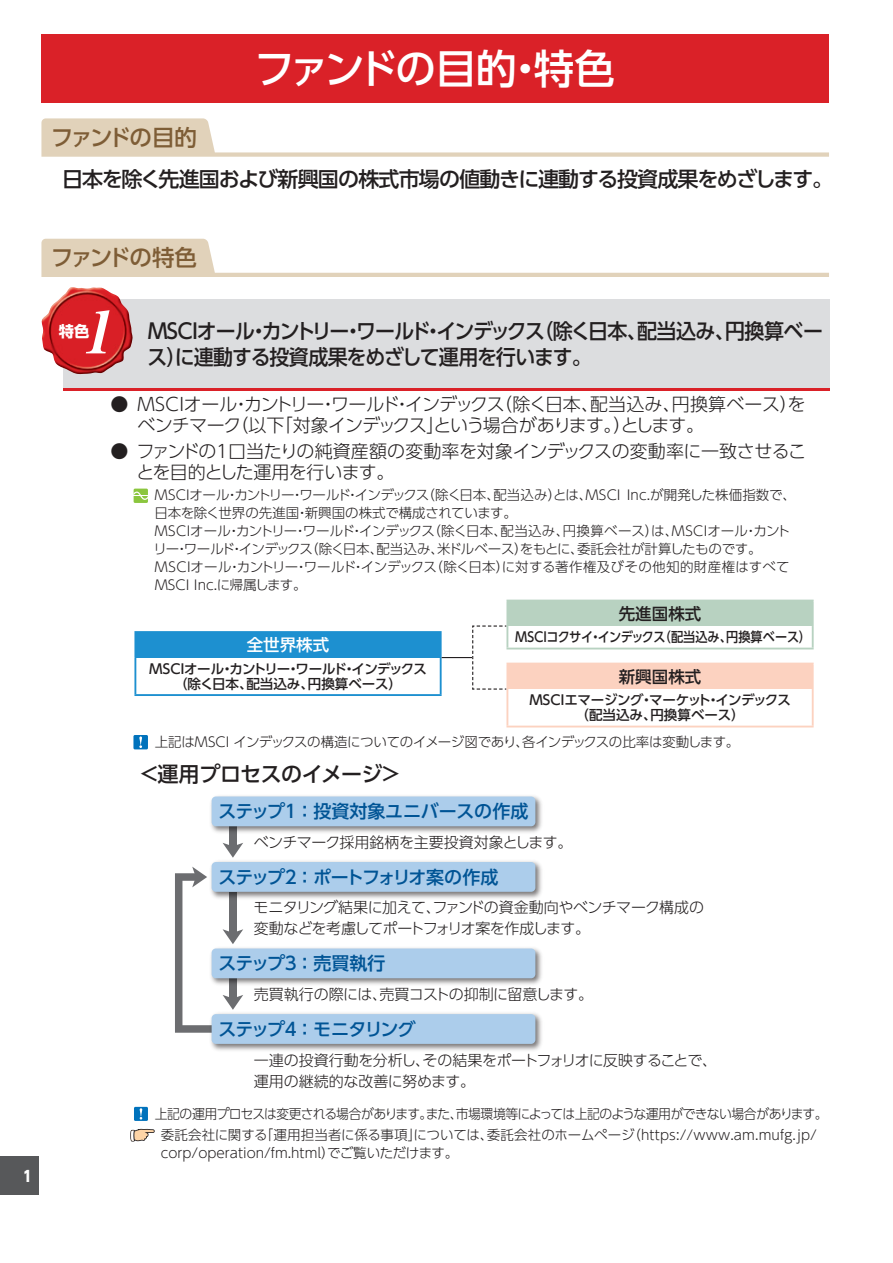
<style>
.page{position:relative;width:893px;height:1263px;background:#fff}
.page>*{position:absolute;margin:0;border:0;box-sizing:border-box;transform-origin:0 0}
.t1{font:italic 58.5px "Midashi Min Pr 5 MA31";color:#fff;scale:1.04 1}
.t2{font:500 40.5px "UD Shin Go Pro";letter-spacing:-.06em;color:#fff}
.t3{font:500 22.5px "UD Shin Go Pro";letter-spacing:-.095em;color:#7e5d36}
.t4{font:500 21px/25.5px "UD Shin Go Pro";letter-spacing:-.05em;color:#231f20;scale:.95 1}
.t5{font:500 21px "UD Shin Go Pro";letter-spacing:-.05em;color:#231f20}
.t6{font:500 21px "UD Shin Go Pro";letter-spacing:-.025em;color:#231f20}
.t7{font:300 18px/21px "UD Shin Go Pro";letter-spacing:-.055em;color:#231f20}
.t8{font:300 18px/21px "UD Shin Go Pro";letter-spacing:-.035em;color:#231f20}
.t9{font:500 18px "UD Shin Go Pro";letter-spacing:-.105em;color:#005495}
.t10{font:500 18px "UD Shin Go Pro";letter-spacing:-.01em;color:#005495}
.t11{font:500 18px "UD Shin Go Pro";letter-spacing:-.045em;color:#005495}
.t12{font:500 16.5px "UD Shin Go Pro";color:#231f20}
.t13{font:500 16.5px "UD Shin Go Pro";color:#fff}
.t14{font:700 15.3px "UD Shin Go Pro";color:#fff}
.t15{font:300 15px/21px "UD Shin Go Pro";letter-spacing:-.03em;color:#231f20}
.t16{font:800 15px "UD Shin Go Pro";color:#fff;scale:.9 1}
.t17{font:300 13.5px/18px "UD Shin Go Pro";letter-spacing:-.03em;color:#231f20}
.t18{font:300 13.5px/21px "UD Shin Go Pro";letter-spacing:-.03em;color:#231f20;text-align:center;scale:.95 1}
.t19{font:500 13.5px/15px "UD Shin Go Pro";letter-spacing:-.045em;color:#231f20;text-align:center}
.t20{font:300 13.5px "UD Shin Go Pro";color:#231f20}
.t21{font:500 13.5px "UD Shin Go Pro";letter-spacing:-.045em;color:#231f20;scale:.9 1}
</style>
<div class="page">
<div style="left:0;top:1157px;width:38px;height:38px;background:#57585a"></div>
<div style="left:41px;top:35px;width:788px;height:68px;background:#da2128"></div>
<svg style="left:41px;top:118px;width:788px;height:39px"></svg>
<svg style="left:41px;top:239px;width:788px;height:38px"></svg>
<div style="left:63px;top:300px;width:766px;height:91px;background:#dcdddf"></div>
<hr style="left:63px;top:388px;width:766px;height:3px;background:#da2128">
<img style="left:41px;top:287px;width:92px;height:87px">
<div style="left:134px;top:489px;width:14px;height:14px;background:#8bc63e"></div>
<svg style="left:134px;top:492px;width:14px;height:8px"></svg>
<div style="left:135px;top:632px;width:306px;height:25px;background:#1d90d0"></div>
<hr style="left:134px;top:631px;width:308px;height:2px;background:#1d90d0">
<hr style="left:134px;top:633px;width:2px;height:24px;background:#1d90d0">
<hr style="left:440px;top:633px;width:2px;height:24px;background:#1d90d0">
<hr style="left:134px;top:657px;width:2px;height:37px;background:#1d90d0">
<hr style="left:440px;top:657px;width:2px;height:37px;background:#1d90d0">
<hr style="left:134px;top:694px;width:308px;height:2px;background:#1d90d0">
<hr style="left:442px;top:657px;width:30px;height:1px;background:#231f20">
<svg style="left:472px;top:625px;width:36px;height:65px"></svg>
<div style="left:507px;top:600px;width:306px;height:26px;background:#b8d2c1"></div>
<div style="left:507px;top:663px;width:306px;height:26px;background:#fcd2c0"></div>
<hr style="left:506px;top:600px;width:308px;height:1px;background:#b8d2c1">
<hr style="left:506px;top:601px;width:2px;height:25px;background:#b8d2c1">
<hr style="left:812px;top:601px;width:2px;height:25px;background:#b8d2c1">
<hr style="left:506px;top:626px;width:2px;height:22px;background:#b8d2c1">
<hr style="left:812px;top:626px;width:2px;height:22px;background:#b8d2c1">
<hr style="left:506px;top:648px;width:308px;height:1px;background:#b8d2c1">
<hr style="left:506px;top:663px;width:308px;height:1px;background:#fcd2c0">
<hr style="left:506px;top:664px;width:2px;height:25px;background:#fcd2c0">
<hr style="left:812px;top:664px;width:2px;height:25px;background:#fcd2c0">
<hr style="left:506px;top:689px;width:2px;height:37px;background:#fcd2c0">
<hr style="left:812px;top:689px;width:2px;height:37px;background:#fcd2c0">
<hr style="left:506px;top:726px;width:308px;height:1px;background:#fcd2c0">
<div style="left:133px;top:735px;width:15px;height:14px;background:#0072bc"></div>
<svg style="left:139px;top:736px;width:3px;height:12px"></svg>
<div style="left:229px;top:826px;width:8px;height:21px;background:#6c6d70"></div>
<svg style="left:223px;top:843px;width:20px;height:14px"></svg>
<svg style="left:175px;top:867px;width:68px;height:166px"></svg>
<img style="left:210px;top:796px;width:332px;height:37px">
<div style="left:212px;top:796px;width:323px;height:30px;background:#accdeb;border-radius:4px"></div>
<img style="left:207px;top:857px;width:335px;height:44px">
<div style="left:212px;top:862px;width:323px;height:30px;background:#accdeb;border-radius:4px"></div>
<img style="left:207px;top:944px;width:335px;height:43px">
<div style="left:212px;top:948px;width:323px;height:30px;background:#accdeb;border-radius:4px"></div>
<img style="left:207px;top:1009px;width:335px;height:42px">
<div style="left:212px;top:1014px;width:323px;height:30px;background:#accdeb;border-radius:4px"></div>
<div style="left:134px;top:1107px;width:14px;height:14px;background:#0072bc"></div>
<svg style="left:140px;top:1108px;width:2px;height:11px"></svg>
<svg style="left:130px;top:1128px;width:25px;height:14px"></svg>
<p class="t16" style="left:23px;top:1163px;width:11px">1</p>
<h2 class="t2" style="left:254px;top:36px;width:362px">ファンドの目的・特色</h2>
<h3 class="t3" style="left:51px;top:119px;width:147px">ファンドの目的</h3>
<h3 class="t5" style="left:62px;top:162px;width:772px">日本を除く先進国および新興国の株式市場の値動きに連動する投資成果をめざします。</h3>
<h3 class="t3" style="left:51px;top:240px;width:148px">ファンドの特色</h3>
<h1 class="t1" style="left:80px;top:286px;width:49px">1</h1>
<h3 class="t4" style="left:148px;top:318px;width:712px">ＭＳＣＩオール・カントリー・ワールド・インデックス（除く日本、配当込み、円換算ベース）に連動する投資成果をめざして運用を行います。</h3>
<h3 class="t7" style="left:137px;top:393px;width:670px;text-indent:-27px">● ＭＳＣＩオール・カントリー・ワールド・インデックス（除く日本、配当込み、円換算ベース）をベンチマーク（以下「対象インデックス」という場合があります。）とします。</h3>
<h3 class="t8" style="left:136px;top:440px;width:671px;text-indent:-26px">● ファンドの１口当たりの純資産額の変動率を対象インデックスの変動率に一致させることを目的とした運用を行います。</h3>
<p class="t17" style="left:154px;top:486px;width:644px">ＭＳＣＩオール・カントリー・ワールド・インデックス（除く日本、配当込み）とは、MSCI Inc.が開発した株価指数で、日本を除く世界の先進国・新興国の株式で構成されています。<br>ＭＳＣＩオール・カントリー・ワールド・インデックス（除く日本、配当込み、円換算ベース）は、ＭＳＣＩオール・カントリー・ワールド・インデックス（除く日本、配当込み、米ドルベース）をもとに、委託会社が計算したものです。<br>ＭＳＣＩオール・カントリー・ワールド・インデックス（除く日本）に対する著作権及びその他知的財産権はすべてMSCI Inc.に帰属します。</p>
<p class="t14" style="left:59px;top:319px;width:32px">特色</p>
<p class="t12" style="left:619px;top:600px;width:84px">先進国株式</p>
<p class="t21" style="left:515px;top:626px;width:330px">ＭＳＣＩコクサイ・インデックス（配当込み、円換算ベース）</p>
<p class="t12" style="left:619px;top:663px;width:84px">新興国株式</p>
<p class="t19" style="left:529px;top:692px;width:263px">ＭＳＣＩエマージング・マーケット・インデックス（配当込み、円換算ベース）</p>
<p class="t17" style="left:155px;top:732px;width:586px">上記はＭＳＣＩインデックスの構造についてのイメージ図であり、各インデックスの比率は変動します。</p>
<h3 class="t6" style="left:139px;top:757px;width:265px">＜運用プロセスのイメージ＞</h3>
<h3 class="t10" style="left:218px;top:797px;width:312px">ステップ１ ：投資対象ユニバースの作成</h3>
<p class="t13" style="left:247px;top:631px;width:84px">全世界株式</p>
<p class="t19" style="left:149px;top:661px;width:279px">ＭＳＣＩオール・カントリー・ワールド・インデックス（除く日本、配当込み、円換算ベース）</p>
<p class="t15" style="left:254px;top:831px;width:320px">ベンチマーク採用銘柄を主要投資対象とします。</p>
<h3 class="t9" style="left:218px;top:862px;width:281px">ステップ２ ：ポートフォリオ案の作成</h3>
<p class="t15" style="left:254px;top:897px;width:452px">モニタリング結果に加えて、ファンドの資金動向やベンチマーク構成の変動などを考慮してポートフォリオ案を作成します。</p>
<h3 class="t11" style="left:218px;top:948px;width:169px">ステップ３ ：売買執行</h3>
<p class="t15" style="left:254px;top:983px;width:341px">売買執行の際には、売買コストの抑制に留意します。</p>
<h3 class="t9" style="left:218px;top:1014px;width:199px">ステップ４ ：モニタリング</h3>
<p class="t15" style="left:254px;top:1049px;width:465px">一連の投資行動を分析し、その結果をポートフォリオに反映することで、運用の継続的な改善に努めます。</p>
<p class="t18" style="left:155px;top:1103px;width:710px">上記の運用プロセスは変更される場合があります。また、市場環境等によっては上記のような運用ができない場合があります。委託会社に関する「運用担当者に係る事項」については、委託会社のホームページ（https://www.am.mufg.jp/</p>
<p class="t20" style="left:161px;top:1142px;width:299px">corp/operation/fm.html）でご覧いただけます。</p>
</div>
